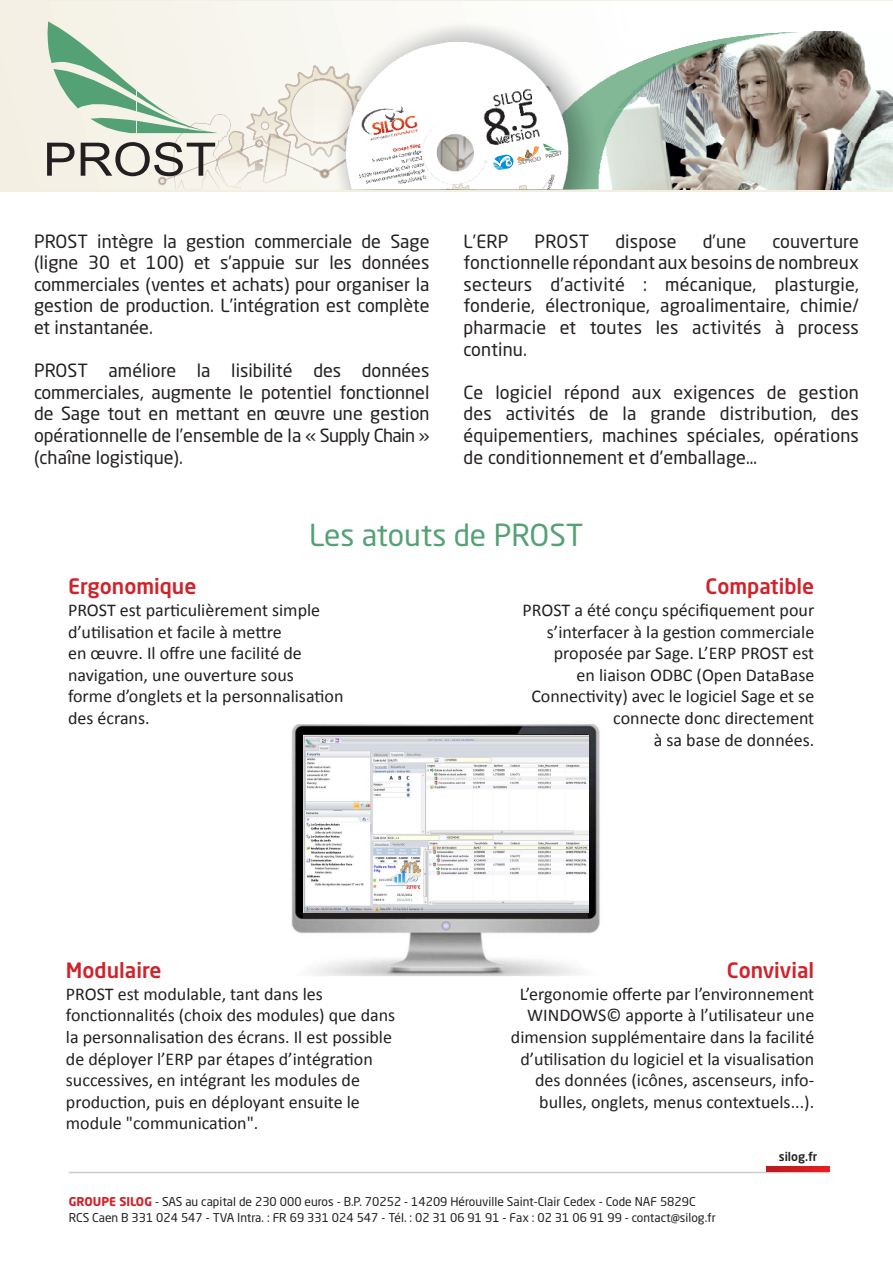
<style>
.page{position:relative;width:893px;height:1263px;background:#fff}
.page>*{position:absolute;margin:0;border:0;box-sizing:border-box;transform-origin:0 0}
.t1{font:46.05px "Arial";color:#231f20;scale:1.09 1}
.t2{font:30px "Neo Sans Std";color:#53a174}
.t3{font:500 21px "Neo Sans Std";color:#d1232a}
.t4{font:18px/21.6px "Calibri";color:#231f20}
.t5{font:18px/21.6px "Neo Sans Std";color:#231f20;text-align:justify}
.t6{font:12px/16.2px "Neo Sans Std";color:#231f20}
.t7{font:500 12px "Neo Sans Std";color:#231f20}
.t8{font:6.15px "Calibri";color:#6c6d70;scale:1.24 1}
.t9{font:4.5px "Arial";color:#231f20;scale:1.09 1}
.s1{font-weight:700;color:#d1232a}
</style>
<div class="page">
<svg style="left:0;top:0;width:892px;height:191px;fill:#f3efe3"></svg>
<svg style="left:0;top:2px;width:892px;height:187px"></svg>
<img style="left:800px;top:32px;width:92px;height:157px">
<img style="left:314px;top:2px;width:308px;height:19px">
<svg style="left:48px;top:21px;width:752px;height:168px"></svg>
<hr style="left:69px;top:1172px;width:760px;height:1px;background:#cdcdca">
<svg style="left:767px;top:1167px;width:62px;height:5px"></svg>
<img style="left:291px;top:724px;width:309px;height:252px">
<svg style="left:303px;top:735px;width:285px;height:183px;background:#524f50"></svg>
<img style="left:303px;top:736px;width:285px;height:176px">
<hr style="left:892px;top:0;width:1px;height:191px;background:#f3efe3">
<h1 class="t1" style="left:43px;top:129px;width:160px">PROST</h1>
<p class="t5" style="left:34px;top:230px;width:397px">PROST intègre la gestion commerciale de Sage (ligne 30 et 100) et s’appuie sur les données commerciales (ventes et achats) pour organiser la gestion de production. L’intégration est complète et instantanée.</p>
<p class="t5" style="left:34px;top:360px;width:397px">PROST améliore la lisibilité des données commerciales, augmente le potentiel fonctionnel de Sage tout en mettant en œuvre une gestion opérationnelle de l’ensemble de la « Supply Chain » (chaîne logistique).</p>
<p class="t9" style="left:545px;top:154px;width:17px;rotate:-12deg">PROST</p>
<p class="t8" style="left:517px;top:159px;width:21px;rotate:-12deg">SILPROD</p>
<p class="t5" style="left:463px;top:230px;width:47px">L’ERP</p>
<p class="t5" style="left:535px;top:230px;width:56px">PROST</p>
<p class="t5" style="left:615px;top:230px;width:63px">dispose</p>
<p class="t5" style="left:703px;top:230px;width:45px">d’une</p>
<p class="t5" style="left:463px;top:230px;width:397px;text-indent:309px">couverture fonctionnelle répondant aux besoins de nombreux secteurs d’activité : mécanique, plasturgie, fonderie, électronique, agroalimentaire, chimie/ pharmacie et toutes les activités à process continu.</p>
<p class="t5" style="left:463px;top:381px;width:397px">Ce logiciel répond aux exigences de gestion des activités de la grande distribution, des équipementiers, machines spéciales, opérations de conditionnement et d'emballage…</p>
<h2 class="t2" style="left:309px;top:517px;width:276px">Les atouts de PROST</h2>
<p class="t3" style="left:68px;top:573px;width:130px">Ergonomique</p>
<p class="t4" style="left:68px;top:599px;width:277px">PROST est particulièrement simple d’utilisation et facile à mettre<br>en œuvre. Il offre une facilité de navigation, une ouverture sous<br>forme d’onglets et la personnalisation des écrans.</p>
<p class="t3" style="left:66px;top:957px;width:97px">Modulaire</p>
<p class="t4" style="left:66px;top:983px;width:331px">PROST est modulable, tant dans les fonctionnalités (choix des modules) que dans la personnalisation des écrans. Il est possible de déployer l’ERP par étapes d’intégration successives, en intégrant les modules de production, puis en déployant ensuite le module "communication".</p>
<p class="t3" style="left:706px;top:573px;width:110px">Compatible</p>
<p class="t4" style="left:522px;top:599px;width:293px;text-align:right">PROST a été conçu spécifiquement pour s’interfacer à la gestion commerciale proposée par Sage. L’ERP PROST est<br>en liaison ODBC (Open DataBase<br>Connectivity) avec le logiciel Sage et se connecte donc directement<br>à sa base de données.</p>
<p class="t3" style="left:727px;top:957px;width:89px">Convivial</p>
<p class="t4" style="left:511px;top:983px;width:305px;text-align:right">L’ergonomie offerte par l’environnement WINDOWS© apporte à l’utilisateur une dimension supplémentaire dans la facilité d’utilisation du logiciel et la visualisation des données (icônes, ascenseurs, info&shy;bulles, onglets, menus contextuels...).</p>
<p class="t7" style="left:779px;top:1149px;width:40px">silog.fr</p>
<p class="t6" style="left:69px;top:1193px;width:648px"><span class="s1">GROUPE SILOG</span> - SAS au capital de 230 000 euros - B.P. 70252 - 14209 Hérouville Saint-Clair Cedex - Code NAF 5829C<br>RCS Caen B 331 024 547 - TVA Intra. : FR 69 331 024 547 - Tél. : 02 31 06 91 91 - Fax : 02 31 06 91 99 - contact@silog.fr</p>
</div>
